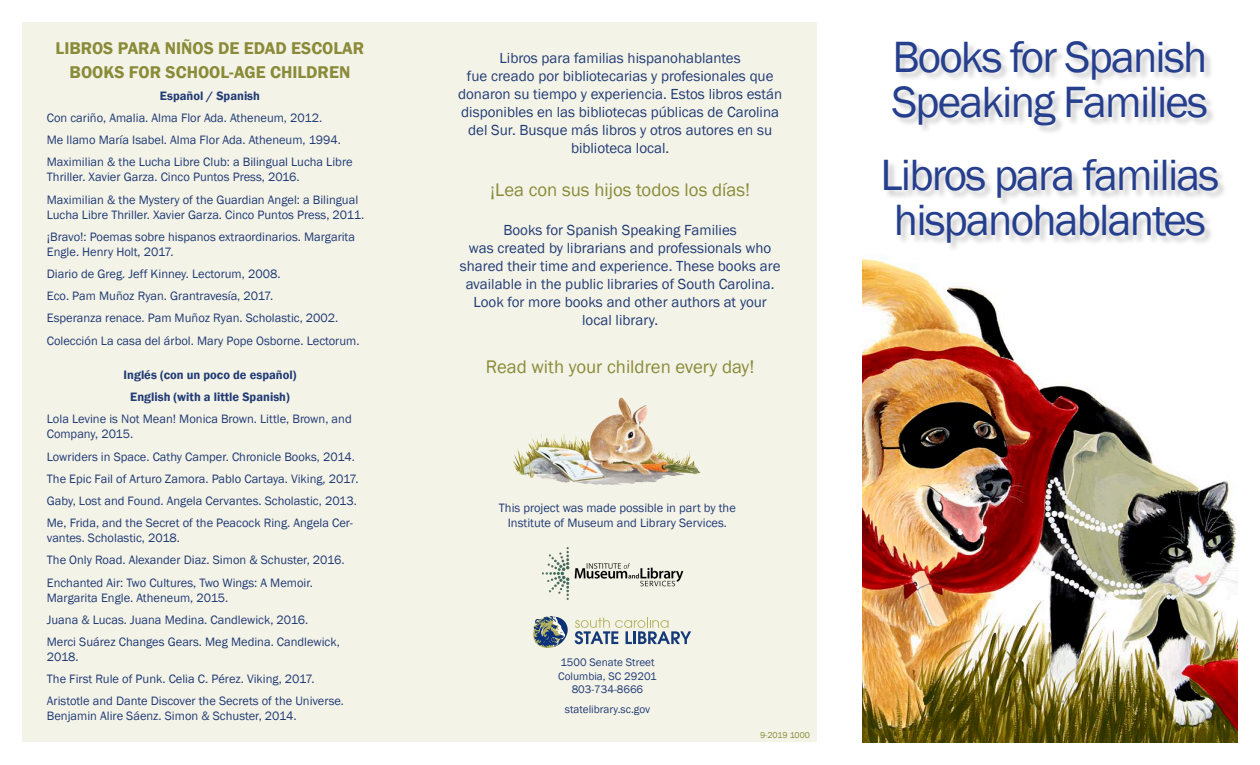
<style>
.page{position:relative;width:1260px;height:765px;background:#fff}
.page>*{position:absolute;margin:0;border:0;box-sizing:border-box;transform-origin:0 0}
.t1{font:45px/45px "Franklin Gothic";letter-spacing:-.04em;color:#253f8e}
.t2{font:18.75px "Franklin Gothic";color:#898b39}
.t3{font:600 17.5px "Franklin Gothic";color:#898b39}
.t4{font:15px/18px "Franklin Gothic";color:#213b76;text-align:center}
.t5{font:12.5px/15px "Franklin Gothic";color:#213b76}
.t6{font:600 12.5px "Franklin Gothic";color:#213b76}
.t7{font:11.25px/13.5px "Franklin Gothic";color:#213b76;text-align:center}
.t8{font:8.75px "Franklin Gothic";letter-spacing:-.005em;color:#898b39}
</style>
<div class="page">
<div style="left:398px;top:22px;width:420px;height:720px;background:#f4f3e7"></div>
<img style="left:513px;top:397px;width:188px;height:88px">
<img style="left:863px;top:257px;width:374px;height:485px">
<div style="left:22px;top:22px;width:376px;height:720px;background:#f4f3e7"></div>
<div style="left:884px;top:41px;width:343px;height:211px;background:#231f20;opacity:.25"></div>
<svg style="left:533px;top:616px;width:35px;height:32px"></svg>
<svg style="left:575px;top:618px;width:116px;height:26px"></svg>
<img style="left:542px;top:547px;width:142px;height:53px">
<p class="t3" style="left:56px;top:37px;width:310px">LIBROS PARA NIÑOS DE EDAD ESCOLAR</p>
<p class="t3" style="left:70px;top:61px;width:282px">BOOKS FOR SCHOOL-AGE CHILDREN</p>
<p class="t6" style="left:160px;top:88px;width:102px">Español / Spanish</p>
<p class="t5" style="left:47px;top:111px;width:277px">Con cariño, Amalia. Alma Flor Ada. Atheneum, 2012.</p>
<p class="t5" style="left:47px;top:133px;width:296px">Me llamo María Isabel. Alma Flor Ada. Atheneum, 1994.</p>
<p class="t5" style="left:47px;top:155px;width:307px">Maximilian &amp; the Lucha Libre Club: a Bilingual Lucha Libre<br>Thriller. Xavier Garza. Cinco Puntos Press, 2016.</p>
<p class="t5" style="left:47px;top:192px;width:319px">Maximilian &amp; the Mystery of the Guardian Angel: a Bilingual<br>Lucha Libre Thriller. Xavier Garza. Cinco Puntos Press, 2011.</p>
<p class="t5" style="left:47px;top:229px;width:310px">¡Bravo!: Poemas sobre hispanos extraordinarios. Margarita<br>Engle. Henry Holt, 2017.</p>
<p class="t5" style="left:47px;top:267px;width:235px">Diario de Greg. Jeff Kinney. Lectorum, 2008.</p>
<p class="t5" style="left:47px;top:289px;width:228px">Eco. Pam Muñoz Ryan. Grantravesía, 2017.</p>
<p class="t5" style="left:47px;top:311px;width:293px">Esperanza renace. Pam Muñoz Ryan. Scholastic, 2002.</p>
<p class="t5" style="left:47px;top:333px;width:314px">Colección La casa del árbol. Mary Pope Osborne. Lectorum.</p>
<p class="t6" style="left:124px;top:367px;width:174px">Inglés (con un poco de español)</p>
<p class="t6" style="left:130px;top:389px;width:161px">English (with a little Spanish)</p>
<p class="t5" style="left:47px;top:412px;width:306px">Lola Levine is Not Mean! Monica Brown. Little, Brown, and<br>Company, 2015.</p>
<p class="t5" style="left:47px;top:449px;width:309px">Lowriders in Space. Cathy Camper. Chronicle Books, 2014.</p>
<p class="t5" style="left:47px;top:471px;width:313px">The Epic Fail of Arturo Zamora. Pablo Cartaya. Viking, 2017.</p>
<p class="t5" style="left:47px;top:494px;width:311px">Gaby, Lost and Found. Angela Cervantes. Scholastic, 2013.</p>
<p class="t5" style="left:47px;top:516px;width:307px">Me, Frida, and the Secret of the Peacock Ring. Angela Cer&shy;vantes. Scholastic, 2018.</p>
<p class="t5" style="left:47px;top:553px;width:299px">The Only Road. Alexander Diaz. Simon &amp; Schuster, 2016.</p>
<p class="t5" style="left:47px;top:575px;width:268px">Enchanted Air: Two Cultures, Two Wings: A Memoir.<br>Margarita Engle. Atheneum, 2015.</p>
<p class="t5" style="left:47px;top:612px;width:263px">Juana &amp; Lucas. Juana Medina. Candlewick, 2016.</p>
<p class="t5" style="left:47px;top:635px;width:295px">Merci Suárez Changes Gears. Meg Medina. Candlewick,<br>2018.</p>
<p class="t5" style="left:47px;top:672px;width:269px">The First Rule of Punk. Celia C. Pérez. Viking, 2017.</p>
<p class="t5" style="left:47px;top:694px;width:299px">Aristotle and Dante Discover the Secrets of the Universe.<br>Benjamin Alire Sáenz. Simon &amp; Schuster, 2014.</p>
<p class="t4" style="left:500px;top:50px;width:243px">Libros para familias hispanohablantes</p>
<p class="t4" style="left:458px;top:68px;width:326px">fue creado por bibliotecarias y profesionales que donaron su tiempo y experiencia. Estos libros están disponibles en las bibliotecas públicas de Carolina del Sur. Busque más libros y otros autores en su biblioteca local.</p>
<p class="t2" style="left:490px;top:178px;width:261px">¡Lea con sus hijos todos los días!</p>
<p class="t4" style="left:503px;top:222px;width:235px">Books for Spanish Speaking Families</p>
<p class="t4" style="left:460px;top:240px;width:322px">was created by librarians and professionals who shared their time and experience. These books are available in the public libraries of South Carolina.<br>Look for more books and other authors at your</p>
<p class="t4" style="left:582px;top:312px;width:77px">local library.</p>
<p class="t2" style="left:486px;top:355px;width:270px">Read with your children every day!</p>
<p class="t5" style="left:499px;top:501px;width:239px;text-align:center">This project was made possible in part by the<br>Institute of Museum and Library Services.</p>
<p class="t7" style="left:558px;top:656px;width:100px">1500 Senate Street<br>Columbia, SC 29201<br>803-734-8666</p>
<p class="t7" style="left:565px;top:702px;width:87px">statelibrary.sc.gov</p>
<p class="t8" style="left:760px;top:730px;width:51px">9-2019 1000</p>
<p class="t1" style="left:892px;top:35px;width:318px">Books for Spanish<br>Speaking Families</p>
<p class="t1" style="left:881px;top:154px;width:340px">Libros para familias hispanohablantes</p>
</div>
